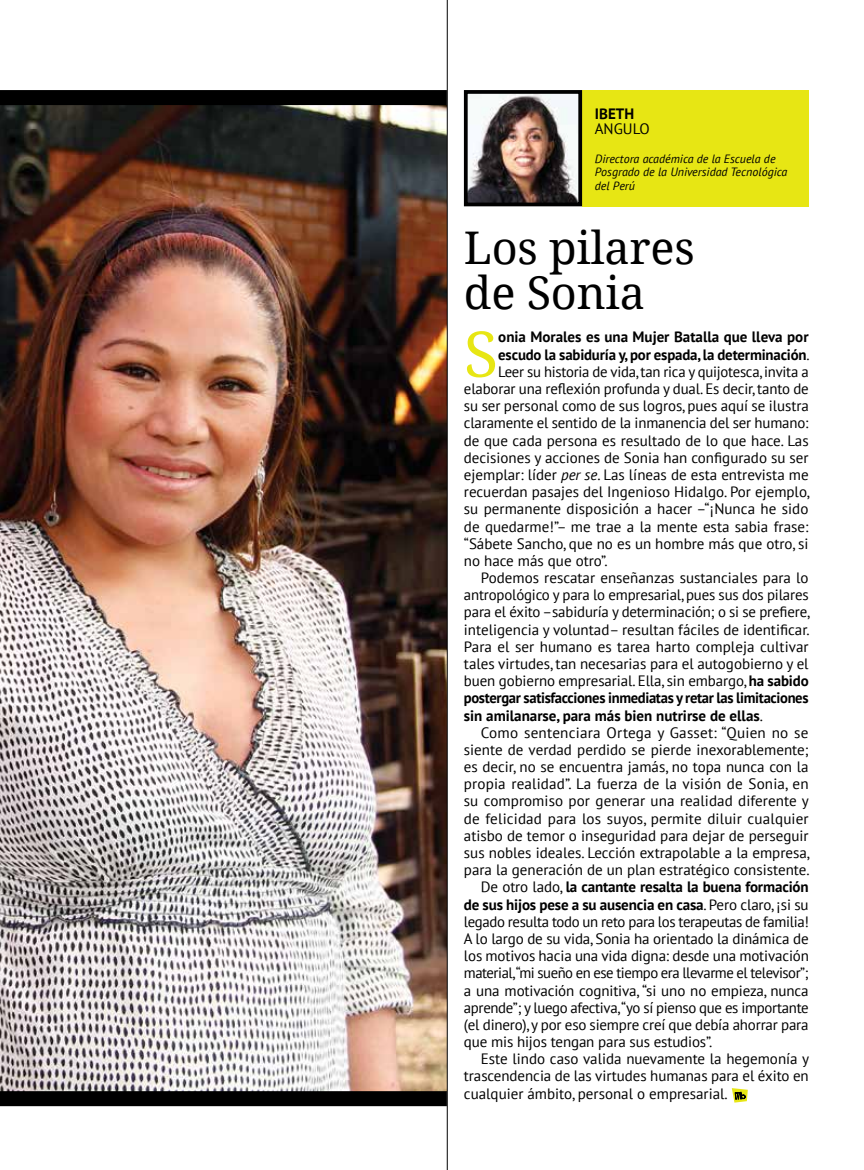
<style>
.page{position:relative;width:864px;height:1170px;background:#fff}
.page>*{position:absolute;margin:0;border:0;box-sizing:border-box;transform-origin:0 0}
.t1{font:63.15px "Droid Serif";color:#e7e614}
.t2{font:45px/45px "Droid Serif";letter-spacing:-.005em;color:#000}
.t3{font:15px "PT Sans";color:#000}
.t4{font:700 15px "PT Sans";letter-spacing:-.01em;color:#000}
.t5{font:15px "PT Sans";letter-spacing:-.03em;color:#000}
.t6{font:15px "PT Sans";letter-spacing:-.025em;color:#000}
.t7{font:15px "PT Sans";letter-spacing:-.02em;color:#000}
.t8{font:italic 12px/13.5px "PT Sans";color:#000}
.s1{font-weight:400}
.s2{font-style:italic}
.s3{font-weight:700}
</style>
<div class="page">
<img style="left:0;top:105px;width:446px;height:986px">
<div style="left:582px;top:90px;width:226px;height:116px;background:#e7e614"></div>
<svg style="left:731px;top:1088px;width:16px;height:14px"></svg>
<hr style="left:446px;top:0;width:1px;height:1169px;background:#000">
<div style="left:0;top:90px;width:446px;height:15px;background:#000"></div>
<div style="left:0;top:1091px;width:446px;height:15px;background:#000"></div>
<img style="left:468px;top:95px;width:109px;height:106px">
<div style="left:463px;top:90px;width:119px;height:116px;border:4px solid #000"></div>
<p class="t4" style="left:594px;top:106px;width:41px">IBETH</p>
<p class="t3" style="left:594px;top:121px;width:56px">ANGULO</p>
<p class="t8" style="left:594px;top:152px;width:194px">Directora académica de la Escuela de<br>Posgrado de la Universidad Tecnológica del Perú</p>
<h2 class="t2" style="left:463px;top:226px;width:232px">Los pilares de Sonia</h2>
<h1 class="t1" style="left:463px;top:318px;width:36px">S</h1>
<p class="t4" style="left:498px;top:329px;width:312px">onia Morales es una Mujer Batalla que lleva por</p>
<p class="t4" style="left:498px;top:346px;width:313px">escudo la sabiduría y, por espada, la determinación<span class="s1">.</span></p>
<p class="t3" style="left:498px;top:363px;width:312px">Leer su historia de vida, tan rica y quijotesca, invita a</p>
<p class="t3" style="left:463px;top:380px;width:346px">elaborar una reflexión profunda y dual. Es decir, tanto de</p>
<p class="t3" style="left:463px;top:397px;width:346px">su ser personal como de sus logros, pues aquí se ilustra</p>
<p class="t3" style="left:463px;top:415px;width:346px">claramente el sentido de la inmanencia del ser humano:</p>
<p class="t3" style="left:463px;top:432px;width:346px">de que cada persona es resultado de lo que hace. Las</p>
<p class="t3" style="left:463px;top:449px;width:346px">decisiones y acciones de Sonia han configurado su ser</p>
<p class="t3" style="left:463px;top:466px;width:346px">ejemplar: líder <span class="s2">per se</span>. Las líneas de esta entrevista me</p>
<p class="t3" style="left:463px;top:483px;width:347px">recuerdan pasajes del Ingenioso Hidalgo. Por ejemplo,</p>
<p class="t3" style="left:463px;top:501px;width:346px">su permanente disposición a hacer –“¡Nunca he sido</p>
<p class="t3" style="left:463px;top:518px;width:346px">de quedarme!”– me trae a la mente esta sabia frase:</p>
<p class="t3" style="left:463px;top:535px;width:346px">“Sábete Sancho, que no es un hombre más que otro, si</p>
<p class="t3" style="left:463px;top:552px;width:145px">no hace más que otro”.</p>
<p class="t3" style="left:480px;top:569px;width:329px">Podemos rescatar enseñanzas sustanciales para lo</p>
<p class="t3" style="left:463px;top:586px;width:346px">antropológico y para lo empresarial, pues sus dos pilares</p>
<p class="t3" style="left:463px;top:604px;width:347px">para el éxito –sabiduría y determinación; o si se prefiere,</p>
<p class="t3" style="left:463px;top:621px;width:347px">inteligencia y voluntad– resultan fáciles de identificar.</p>
<p class="t3" style="left:463px;top:638px;width:346px">Para el ser humano es tarea harto compleja cultivar</p>
<p class="t3" style="left:463px;top:655px;width:346px">tales virtudes, tan necesarias para el autogobierno y el</p>
<p class="t3" style="left:463px;top:672px;width:346px">buen gobierno empresarial. Ella, sin embargo, <span class="s3">ha sabido</span></p>
<p class="t4" style="left:463px;top:689px;width:346px">postergar satisfacciones inmediatas y retar las limitaciones</p>
<p class="t4" style="left:463px;top:707px;width:300px">sin amilanarse, para más bien nutrirse de ellas<span class="s1">.</span></p>
<p class="t3" style="left:480px;top:724px;width:329px">Como sentenciara Ortega y Gasset: “Quien no se</p>
<p class="t3" style="left:463px;top:741px;width:346px">siente de verdad perdido se pierde inexorablemente;</p>
<p class="t3" style="left:463px;top:758px;width:346px">es decir, no se encuentra jamás, no topa nunca con la</p>
<p class="t3" style="left:463px;top:775px;width:346px">propia realidad”. La fuerza de la visión de Sonia, en</p>
<p class="t3" style="left:463px;top:792px;width:346px">su compromiso por generar una realidad diferente y</p>
<p class="t3" style="left:463px;top:810px;width:346px">de felicidad para los suyos, permite diluir cualquier</p>
<p class="t3" style="left:463px;top:827px;width:346px">atisbo de temor o inseguridad para dejar de perseguir</p>
<p class="t3" style="left:463px;top:844px;width:347px">sus nobles ideales. Lección extrapolable a la empresa,</p>
<p class="t3" style="left:463px;top:861px;width:347px">para la generación de un plan estratégico consistente.</p>
<p class="t4" style="left:480px;top:878px;width:329px"><span class="s1">De otro lado,</span> la cantante resalta la buena formación</p>
<p class="t4" style="left:463px;top:896px;width:346px">de sus hijos pese a su ausencia en casa<span class="s1">. Pero claro, ¡si su</span></p>
<p class="t6" style="left:463px;top:913px;width:346px">legado resulta todo un reto para los terapeutas de familia!</p>
<p class="t3" style="left:463px;top:930px;width:346px">A lo largo de su vida, Sonia ha orientado la dinámica de</p>
<p class="t3" style="left:463px;top:947px;width:346px">los motivos hacia una vida digna: desde una motivación</p>
<p class="t5" style="left:463px;top:964px;width:346px">material,“mi sueño en ese tiempo era llevarme el televisor”;</p>
<p class="t3" style="left:463px;top:981px;width:346px">a una motivación cognitiva, “si uno no empieza, nunca</p>
<p class="t7" style="left:463px;top:999px;width:346px">aprende”; y luego afectiva,“yo sí pienso que es importante</p>
<p class="t3" style="left:463px;top:1016px;width:346px">(el dinero), y por eso siempre creí que debía ahorrar para</p>
<p class="t3" style="left:463px;top:1033px;width:250px">que mis hijos tengan para sus estudios”.</p>
<p class="t3" style="left:480px;top:1050px;width:329px">Este lindo caso valida nuevamente la hegemonía y</p>
<p class="t3" style="left:463px;top:1067px;width:346px">trascendencia de las virtudes humanas para el éxito en</p>
<p class="t3" style="left:463px;top:1084px;width:265px">cualquier ámbito, personal o empresarial.</p>
</div>
